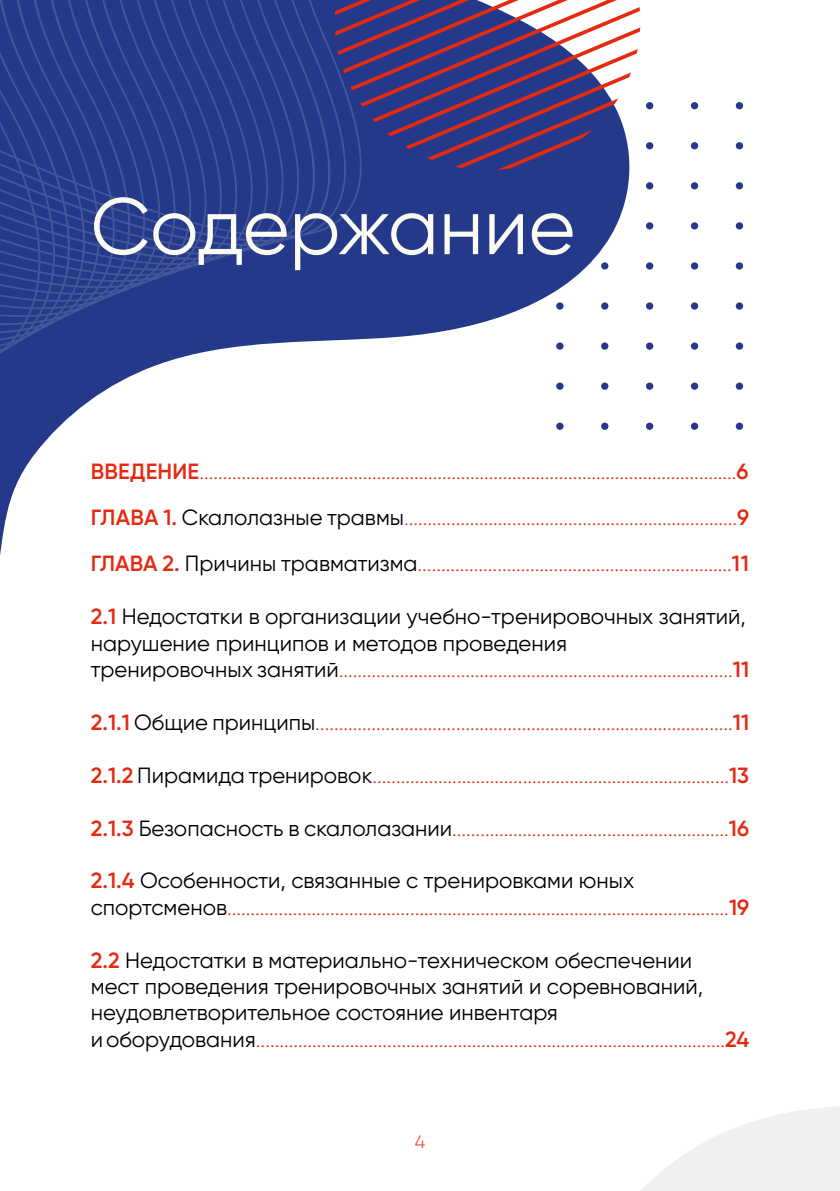
<style>
.page{position:relative;width:840px;height:1191px;background:#fff}
.page>*{position:absolute;margin:0;border:0;box-sizing:border-box;transform-origin:0 0}
.t1{font:80px "Gilroy";letter-spacing:-.005em;color:#fcfbf2}
.t2{font:300 22px/46px "Gilroy";color:#e52a12;text-align:justify}
.t3{font:22px/26.4px "Gilroy";color:#000}
.t4{font:18px "Gilroy";color:#eb5844}
.s1{font-weight:600}
.s2{font-weight:400;color:#000}
.s3{font-weight:600;color:#e52a12}
.s4{font-weight:300;color:#e52a12}
</style>
<div class="page">
<svg style="left:646px;top:102px;width:96px;height:328px"></svg>
<svg style="left:0;top:170px;width:630px;height:385px"></svg>
<svg style="left:372px;top:0;width:267px;height:170px;fill:#243989"></svg>
<svg style="left:641px;top:1107px;width:198px;height:84px;fill:#f0f0f1"></svg>
<svg style="left:0;top:0;width:372px;height:399px;background:#3c4d94"></svg>
<h1 class="t1" style="left:91px;top:177px;width:485px">Содержание</h1>
<p class="t2" style="left:91px;top:448px;width:659px"><span class="s1">ВВЕДЕНИЕ</span>...................................................................................................................<span class="s1">6<br>ГЛАВА 1.</span> <span class="s2">Скалолазные травмы</span>.......................................................................<span class="s1">9<br>ГЛАВА 2.</span> <span class="s2">Причины травматизма</span>...................................................................<span class="s1">11</span></p>
<p class="t3" style="left:91px;top:603px;width:659px"><span class="s3">2.1</span> Недостатки в организации учебно-тренировочных занятий, нарушение принципов и методов проведения<br>тренировочных занятий<span class="s4">....................................................................................</span><span class="s3">11</span></p>
<p class="t2" style="left:91px;top:699px;width:659px"><span class="s1">2.1.1</span> <span class="s2">Общие принципы</span>.........................................................................................<span class="s1">11</span></p>
<p class="t2" style="left:91px;top:752px;width:659px"><span class="s1">2.1.2</span> <span class="s2">Пирамида тренировок</span>............................................................................<span class="s1">13</span></p>
<p class="t2" style="left:91px;top:804px;width:659px"><span class="s1">2.1.3</span> <span class="s2">Безопасность в скалолазании</span>...........................................................<span class="s1">16</span></p>
<p class="t2" style="left:91px;top:867px;width:659px;line-height:26.4px"><span class="s1">2.1.4</span> <span class="s2">Особенности, связанные с тренировками юных спортсменов</span>...........................................................................................................<span class="s1">19</span></p>
<p class="t3" style="left:91px;top:946px;width:659px"><span class="s3">2.2</span> Недостатки в материально-техническом обеспечении<br>мест проведения тренировочных занятий и соревнований, неудовлетворительное состояние инвентаря<br>и оборудования<span class="s4">....................................................................................................</span><span class="s3">24</span></p>
<p class="t4" style="left:414px;top:1130px;width:12px">4</p>
</div>
